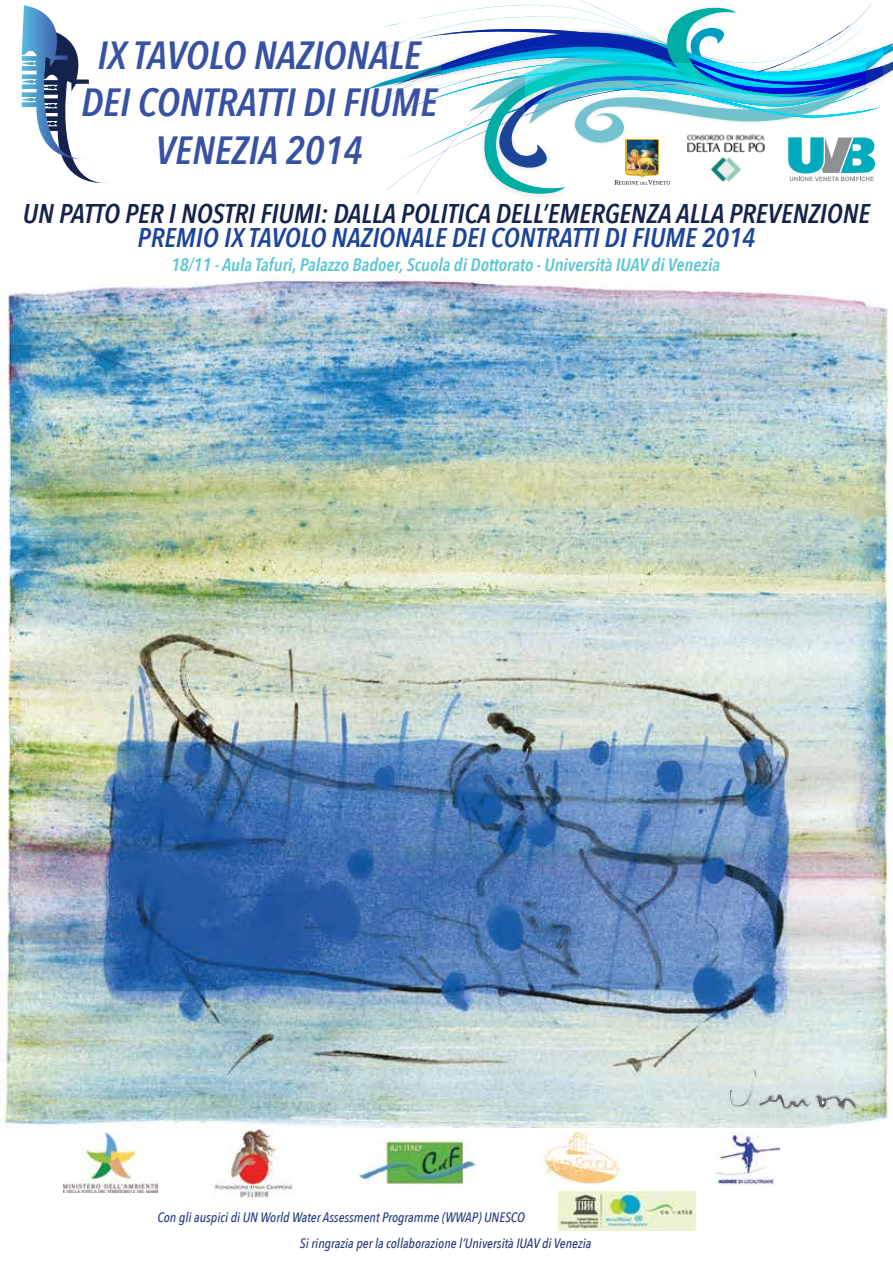
<style>
.page{position:relative;width:893px;height:1263px;background:#fff}
.page>*{position:absolute;margin:0;border:0;box-sizing:border-box;transform-origin:0 0}
.t1{font:italic 600 39.3px/47.1px "Avenir Next Condensed";color:#3751a3;text-align:center}
.t2{font:italic 600 27px/24.2px "Avenir Next Condensed";color:#15234c;text-align:center}
.t3{font:italic 600 18px "Avenir Next Condensed";color:#57c6d2}
.t4{font:italic 500 13.65px "Avenir Next Condensed";color:#27387b}
.s1{color:#1d4597}
</style>
<div class="page">
<img style="left:0;top:275px;width:892px;height:853px">
<img style="left:358px;top:1140px;width:119px;height:45px">
<img style="left:542px;top:1131px;width:78px;height:53px">
<img style="left:559px;top:1192px;width:136px;height:39px">
<img style="left:64px;top:1132px;width:94px;height:60px">
<img style="left:715px;top:1132px;width:64px;height:53px">
<svg style="left:22px;top:5px;width:84px;height:178px"></svg>
<svg style="left:365px;top:0;width:528px;height:196px"></svg>
<img style="left:215px;top:1128px;width:79px;height:69px">
<img style="left:685px;top:133px;width:81px;height:50px">
<img style="left:718px;top:1063px;width:144px;height:53px">
<p class="t1" style="left:81px;top:32px;width:357px">IX TAVOLO NAZIONALE<br>DEI CONTRATTI DI FIUME<br>VENEZIA 2014</p>
<p class="t2" style="left:23px;top:201px;width:848px">UN PATTO PER I NOSTRI FIUMI: DALLA POLITICA DELL’EMERGENZA ALLA PREVENZIONE<br><span class="s1">PREMIO IX TAVOLO NAZIONALE DEI CONTRATTI DI FIUME 2014</span></p>
<p class="t3" style="left:171px;top:254px;width:550px">18/11 - Aula Tafuri, Palazzo Badoer, Scuola di Dottorato - Università IUAV di Venezia</p>
<p class="t4" style="left:158px;top:1208px;width:369px">Con gli auspici di UN World Water Assessment Programme (WWAP) UNESCO</p>
<p class="t4" style="left:300px;top:1234px;width:293px">Si ringrazia per la collaborazione l’Università IUAV di Venezia</p>
</div>
